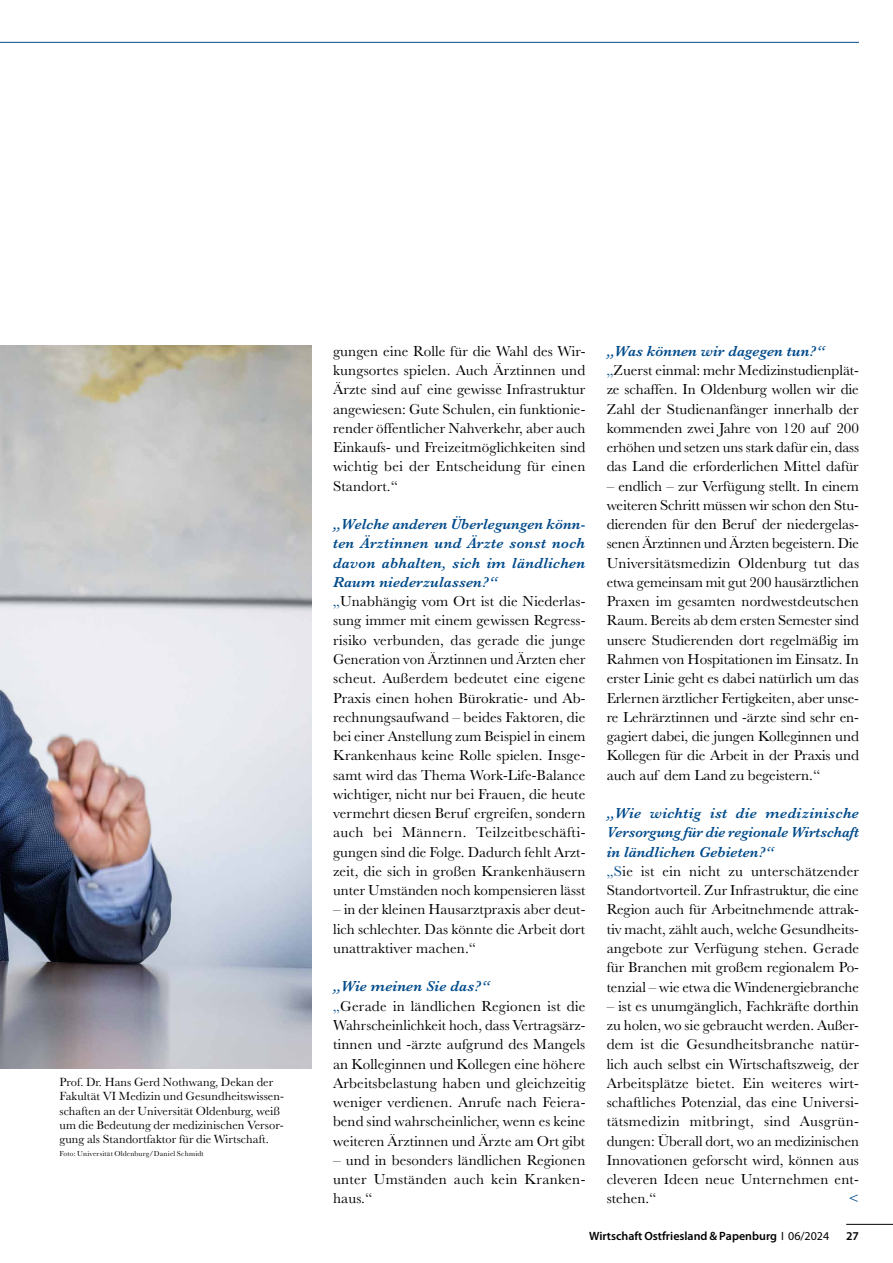
<style>
.page{position:relative;width:893px;height:1263px;background:#fff}
.page>*{position:absolute;margin:0;border:0;box-sizing:border-box;transform-origin:0 0}
.t1{font:15px/19.2px "Baskerville MT Std";letter-spacing:.005em;color:#000;text-align:justify}
.t2{font:15px "Baskerville MT Std";color:#004b8b}
.t3{font:12.3px/14.2px "Baskerville MT Std";letter-spacing:.005em;color:#000}
.t4{font:600 12px "Myriad Pro";color:#000}
.t5{font:7.5px "Baskerville MT Std";letter-spacing:.025em;color:#000}
.s1{font-weight:600;font-style:italic;color:#004b8b}
.s2{color:#004b8b}
.s3{font-weight:400}
</style>
<div class="page">
<hr style="left:846px;top:1224px;width:47px;height:1px;background:#000">
<hr style="left:0;top:42px;width:859px;height:1px;background:#004b8b">
<img style="left:0;top:346px;width:312px;height:723px">
<p class="t3" style="left:60px;top:1075px;width:226px">Prof. Dr. Hans Gerd Nothwang, Dekan der Fakultät VI Medizin und Gesundheitswissen&shy;schaften an der Universität Oldenburg, weiß um die Bedeutung der medizinischen Versor&shy;gung als Standortfaktor für die Wirtschaft.</p>
<p class="t5" style="left:60px;top:1149px;width:146px">Foto: Universität Oldenburg/Daniel Schmidt</p>
<p class="t1" style="left:333px;top:341px;width:254px">gungen eine Rolle für die Wahl des Wir&shy;kungsortes spielen. Auch Ärztinnen und Ärzte sind auf eine gewisse Infrastruktur angewiesen: Gute Schulen, ein funktionie&shy;render öffentlicher Nahverkehr, aber auch Einkaufs- und Freizeitmöglichkeiten sind wichtig bei der Entscheidung für einen Standort.“</p>
<p class="t1" style="left:333px;top:515px;width:254px;text-align:left"><span class="s1">„Welche anderen Überlegungen könn&shy;ten Ärztinnen und Ärzte sonst noch davon abhalten, sich im ländlichen Raum niederzulassen?“<br></span><span class="s2">„</span>Unabhängig vom Ort ist die Niederlas&shy;sung immer mit einem gewissen Regress&shy;risiko verbunden, das gerade die junge Generation von Ärztinnen und Ärzten eher scheut. Außerdem bedeutet eine eigene Praxis einen hohen Bürokratie- und Ab&shy;rechnungsaufwand – beides Faktoren, die bei einer Anstellung zum Beispiel in einem Krankenhaus keine Rolle spielen. Insge&shy;samt wird das Thema Work-Life-Balance wichtiger, nicht nur bei Frauen, die heute vermehrt diesen Beruf ergreifen, sondern auch bei Männern. Teilzeitbeschäfti&shy;gungen sind die Folge. Dadurch fehlt Arzt&shy;zeit, die sich in großen Krankenhäusern unter Umständen noch kompensieren lässt</p>
<p class="t1" style="left:333px;top:900px;width:254px">– in der kleinen Hausarztpraxis aber deut&shy;lich schlechter. Das könnte die Arbeit dort unattraktiver machen.“</p>
<p class="t1" style="left:333px;top:977px;width:254px;text-align:left"><span class="s1">„Wie meinen Sie das?“<br></span><span class="s2">„</span>Gerade in ländlichen Regionen ist die Wahrscheinlichkeit hoch, dass Vertragsärz&shy;tinnen und -ärzte aufgrund des Mangels an Kolleginnen und Kollegen eine höhere Arbeitsbelastung haben und gleichzeitig weniger verdienen. Anrufe nach Feiera&shy;bend sind wahrscheinlicher, wenn es keine weiteren Ärztinnen und Ärzte am Ort gibt</p>
<p class="t1" style="left:333px;top:1150px;width:254px">– und in besonders ländlichen Regionen unter Umständen auch kein Kranken&shy;haus.“</p>
<p class="t1" style="left:607px;top:341px;width:254px;text-align:left"><span class="s1">„Was können wir dagegen tun?“ </span><span class="s2">„</span>Zuerst einmal: mehr Medizinstudienplät&shy;ze schaffen. In Oldenburg wollen wir die Zahl der Studienanfänger innerhalb der kommenden zwei Jahre von 120 auf 200 erhöhen und setzen uns stark dafür ein, dass das Land die erforderlichen Mittel dafür</p>
<p class="t1" style="left:607px;top:476px;width:254px">– endlich – zur Verfügung stellt. In einem weiteren Schritt müssen wir schon den Stu&shy;dierenden für den Beruf der niedergelas&shy;senen Ärztinnen und Ärzten begeistern. Die Universitätsmedizin Oldenburg tut das etwa gemeinsam mit gut 200 hausärztlichen Praxen im gesamten nordwestdeutschen Raum. Bereits ab dem ersten Semester sind unsere Studierenden dort regelmäßig im Rahmen von Hospitationen im Einsatz. In erster Linie geht es dabei natürlich um das Erlernen ärztlicher Fertigkeiten, aber unse&shy;re Lehrärztinnen und -ärzte sind sehr en&shy;gagiert dabei, die jungen Kolleginnen und Kollegen für die Arbeit in der Praxis und auch auf dem Land zu begeistern.“</p>
<p class="t1" style="left:607px;top:804px;width:254px;text-align:left"><span class="s1">„Wie wichtig ist die medizinische Versorgung für die regionale Wirtschaft in ländlichen Gebieten?“<br></span><span class="s2">„S</span>ie ist ein nicht zu unterschätzender Standortvorteil. Zur Infrastruktur, die eine Region auch für Arbeitnehmende attrak&shy;tiv macht, zählt auch, welche Gesundheits&shy;angebote zur Verfügung stehen. Gerade für Branchen mit großem regionalem Po&shy;tenzial – wie etwa die Windenergiebranche</p>
<p class="t1" style="left:607px;top:996px;width:254px">– ist es unumgänglich, Fachkräfte dorthin zu holen, wo sie gebraucht werden. Außer&shy;dem ist die Gesundheitsbranche natür&shy;lich auch selbst ein Wirtschaftszweig, der Arbeitsplätze bietet. Ein weiteres wirt&shy;schaftliches Potenzial, das eine Universi&shy;tätsmedizin mitbringt, sind Ausgrün&shy;dungen: Überall dort, wo an medizinischen Innovationen geforscht wird, können aus cleveren Ideen neue Unternehmen ent&shy;stehen.“</p>
<p class="t2" style="left:849px;top:1190px;width:12px">&lt;</p>
<p class="t4" style="left:589px;top:1228px;width:242px">Wirtschaft Ostfriesland &amp; Papenburg <span class="s3">I 06/2024</span></p>
<p class="t4" style="left:846px;top:1228px;width:14px">27</p>
</div>
